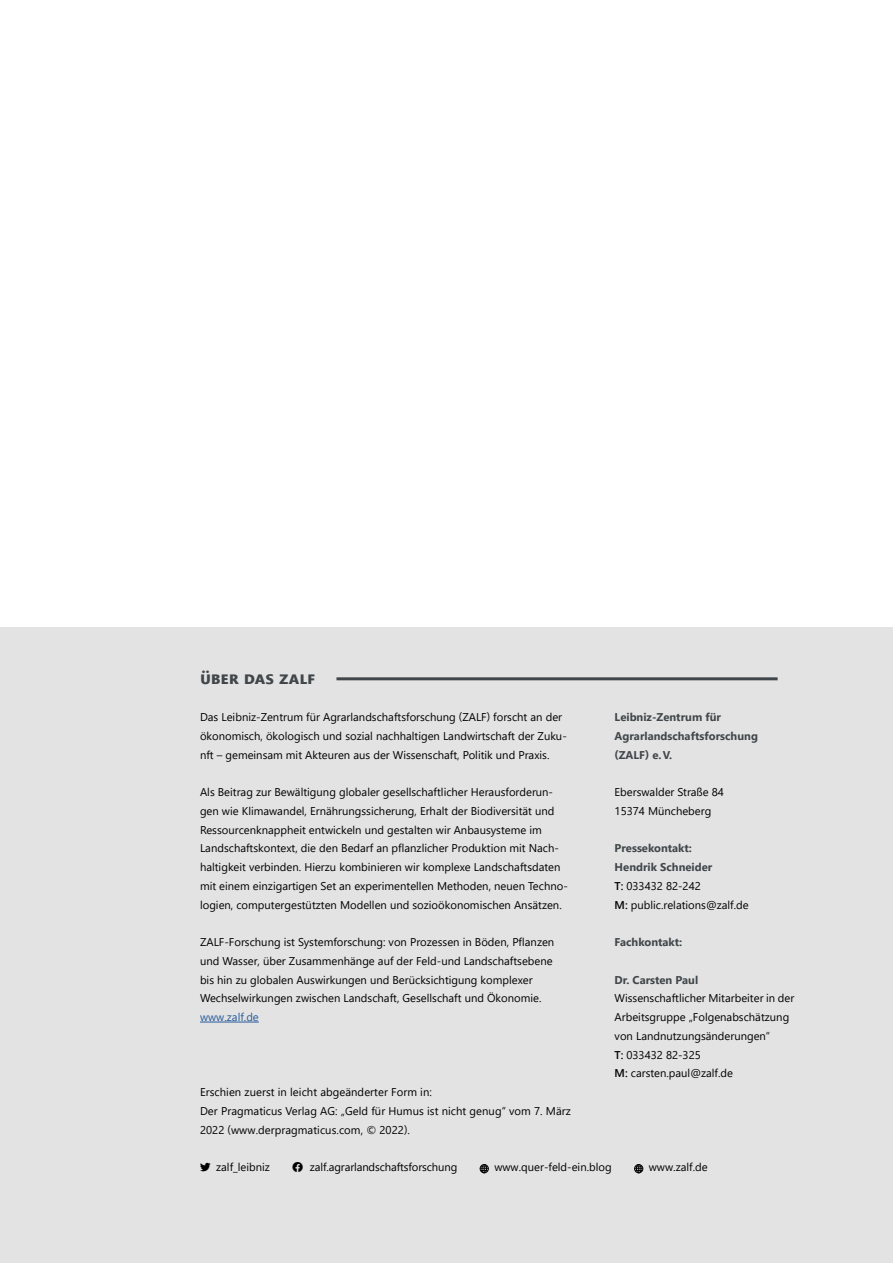
<style>
.page{position:relative;width:893px;height:1263px;background:#fff}
.page>*{position:absolute;margin:0;border:0;box-sizing:border-box;transform-origin:0 0}
.t1{font:700 18px "Segoe UI";color:#404649}
.t2{font:11.25px/18.8px "Segoe UI";color:#000}
.t3{font:700 11.25px/18.8px "Segoe UI";color:#404649}
.t4{font:11.25px "Segoe UI";color:#275b9b}
.s1{font-weight:700;color:#404649}
.s2{font-weight:600}
</style>
<div class="page">
<div style="left:0;top:627px;width:893px;height:636px;background:#e3e3e3"></div>
<hr style="left:200px;top:677px;width:578px;height:3px;background:#404649">
<div style="left:200px;top:675px;width:136px;height:7px;background:#e3e3e3"></div>
<hr style="left:200px;top:1022px;width:59px;height:1px;background:#275b9b">
<div style="left:480px;top:1164px;width:9px;height:9px;border:1px solid #000;border-radius:50%"></div>
<div style="left:482px;top:1164px;width:5px;height:9px;border:1px solid #000;border-radius:50%"></div>
<svg style="left:480px;top:1165px;width:8px;height:8px"></svg>
<div style="left:634px;top:1164px;width:9px;height:9px;border:1px solid #000;border-radius:50%"></div>
<div style="left:636px;top:1164px;width:5px;height:9px;border:1px solid #000;border-radius:50%"></div>
<svg style="left:634px;top:1165px;width:9px;height:8px"></svg>
<h1 class="t1" style="left:200px;top:660px;width:55px">ÜBER DAS</h1>
<h1 class="t1" style="left:279px;top:660px;width:10px">ZALF</h1>
<p class="t2" style="left:200px;top:707px;width:368px">Das Leibniz-Zentrum für Agrarlandschaftsforschung (ZALF) forscht an der ökonomisch, ökologisch und sozial nachhaltigen Landwirtschaft der Zuku&shy;nft – gemeinsam mit Akteuren aus der Wissenschaft, Politik und Praxis.</p>
<p class="t2" style="left:200px;top:782px;width:369px">Als Beitrag zur Bewältigung globaler gesellschaftlicher Herausforderun&shy;gen wie Klimawandel, Ernährungssicherung, Erhalt der Biodiversität und Ressourcenknappheit entwickeln und gestalten wir Anbausysteme im Landschaftskontext, die den Bedarf an pflanzlicher Produktion mit Nach&shy;haltigkeit verbinden. Hierzu kombinieren wir komplexe Landschaftsdaten mit einem einzigartigen Set an experimentellen Methoden, neuen Techno&shy;logien, computergestützten Modellen und sozioökonomischen Ansätzen.</p>
<p class="t2" style="left:200px;top:932px;width:356px">ZALF-Forschung ist Systemforschung: von Prozessen in Böden, Pflanzen und Wasser, über Zusammenhänge auf der Feld-und Landschaftsebene bis hin zu globalen Auswirkungen und Berücksichtigung komplexer Wechselwirkungen zwischen Landschaft, Gesellschaft und Ökonomie.</p>
<p class="t4" style="left:200px;top:1006px;width:60px">www.zalf.de</p>
<p class="t2" style="left:200px;top:1082px;width:372px">Erschien zuerst in leicht abgeänderter Form in:<br>Der Pragmaticus Verlag AG: „Geld für Humus ist nicht genug“ vom 7. März<br>2022 (www.derpragmaticus.com, © 2022).</p>
<p class="t3" style="left:615px;top:707px;width:145px">Leibniz-Zentrum für<br>Agrarlandschaftsforschung (ZALF) e.V.</p>
<p class="t2" style="left:615px;top:782px;width:111px">Eberswalder Straße 84<br>15374 Müncheberg</p>
<p class="t2" style="left:615px;top:838px;width:136px"><span class="s1">Pressekontakt:<br>Hendrik Schneider<br></span><span class="s2">T:</span> 033432 82-242<br><span class="s2">M:</span> public.relations@zalf.de</p>
<p class="t3" style="left:615px;top:932px;width:69px">Fachkontakt:</p>
<p class="t3" style="left:615px;top:969px;width:85px">Dr. Carsten Paul</p>
<p class="t2" style="left:615px;top:988px;width:181px">Wissenschaftlicher Mitarbeiter in der<br>Arbeitsgruppe „Folgenabschätzung von Landnutzungsänderungen“<br><span class="s2">T:</span> 033432 82-325<br><span class="s2">M:</span> carsten.paul@zalf.de</p>
<p class="t2" style="left:216px;top:1157px;width:55px">zalf_leibniz</p>
<p class="t2" style="left:310px;top:1157px;width:149px">zalf.agrarlandschaftsforschung</p>
<p class="t2" style="left:494px;top:1157px;width:119px">www.quer-feld-ein.blog</p>
<p class="t2" style="left:649px;top:1157px;width:60px">www.zalf.de</p>
</div>
